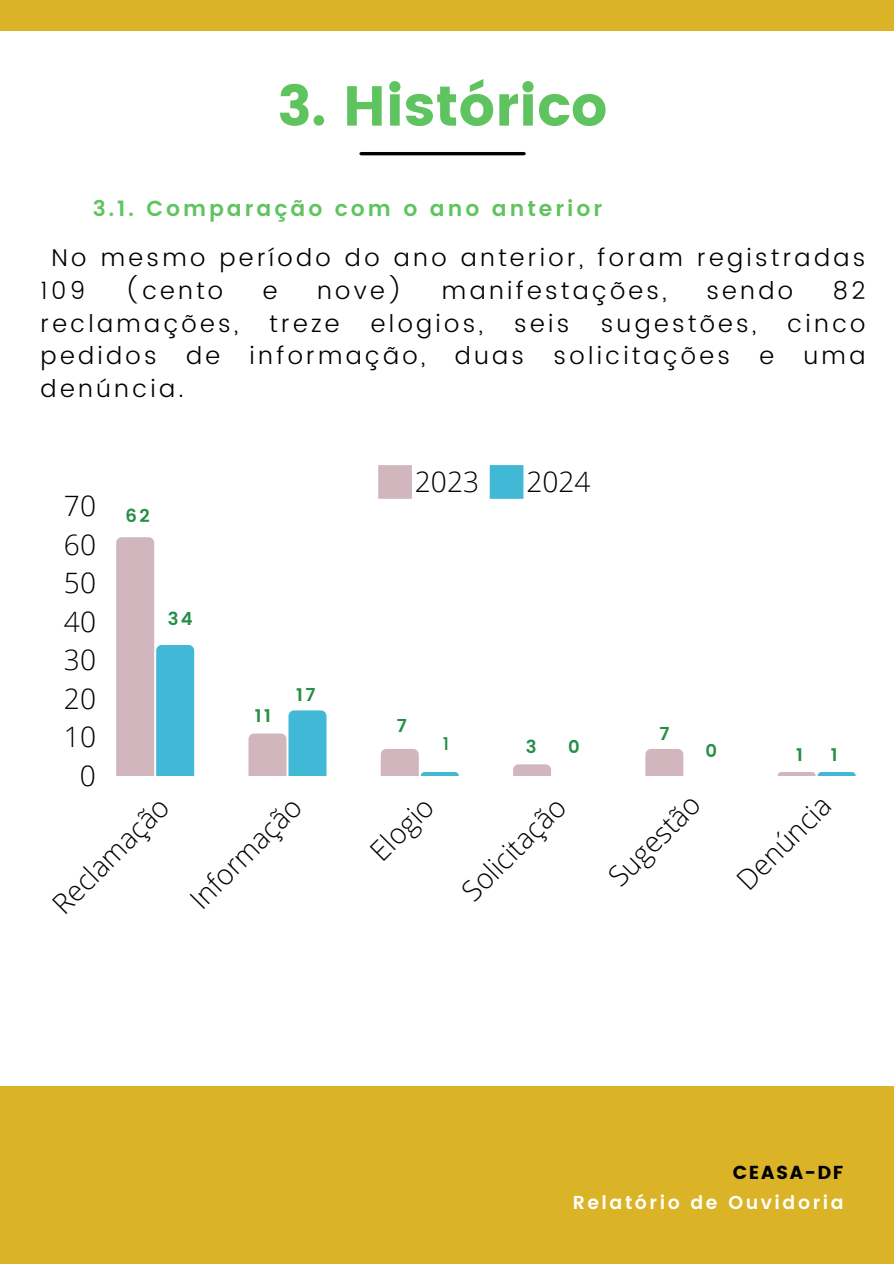
<style>
.page{position:relative;width:894px;height:1264px;background:#fff}
.page>*{position:absolute;margin:0;border:0;box-sizing:border-box;transform-origin:0 0}
.t1{font:56.25px "Poppins";color:#5fc45f}
.t2{font:300 28.05px "Open Sans";color:#000}
.t3{font:300 24.3px/32.7px "Poppins";letter-spacing:.135em;color:#000}
.t4{font:600 21.75px "Poppins";letter-spacing:.135em;color:#5fc45f}
.t5{font:600 18.75px "Poppins";letter-spacing:.135em;color:#fff}
.t6{font:18.75px "Poppins";letter-spacing:.09em;color:#000}
.t7{font:600 18px "Poppins";color:#248f45}
.t8{font:500 18px "Poppins";color:#248f45}
</style>
<div class="page">
<div style="left:0;top:1086px;width:893px;height:177px;background:#dab426"></div>
<div style="left:0;top:0;width:893px;height:31px;background:#dab426"></div>
<hr style="left:361px;top:152px;width:163px;height:3px;background:#000">
<svg style="left:116px;top:537px;width:78px;height:238px"></svg>
<svg style="left:248px;top:710px;width:78px;height:65px"></svg>
<svg style="left:380px;top:749px;width:78px;height:26px"></svg>
<svg style="left:513px;top:764px;width:38px;height:11px"></svg>
<svg style="left:645px;top:749px;width:38px;height:26px"></svg>
<svg style="left:778px;top:772px;width:77px;height:3px"></svg>
<svg style="left:378px;top:465px;width:34px;height:34px"></svg>
<svg style="left:489px;top:465px;width:34px;height:34px"></svg>
<h1 class="t1" style="left:277px;top:73px;width:331px">3. Histórico</h1>
<h3 class="t4" style="left:93px;top:196px;width:510px">3.1. Comparação com o ano anterior</h3>
<h2 class="t3" style="left:41px;top:242px;width:826px;text-indent:11px">No mesmo período do ano anterior, foram registradas<br>109</h2>
<h2 class="t3" style="left:125px;top:274px;width:100px">(cento</h2>
<h2 class="t3" style="left:263px;top:274px;width:16px">e</h2>
<h2 class="t3" style="left:317px;top:274px;width:87px">nove)</h2>
<h2 class="t3" style="left:442px;top:274px;width:226px">manifestações,</h2>
<h2 class="t3" style="left:706px;top:274px;width:88px">sendo</h2>
<h2 class="t3" style="left:832px;top:274px;width:34px">82</h2>
<h2 class="t3" style="left:41px;top:307px;width:199px">reclamações,</h2>
<h2 class="t3" style="left:269px;top:307px;width:72px">treze</h2>
<h2 class="t3" style="left:371px;top:307px;width:113px">elogios,</h2>
<h2 class="t3" style="left:514px;top:307px;width:57px">seis</h2>
<h2 class="t3" style="left:600px;top:307px;width:157px">sugestões,</h2>
<h2 class="t3" style="left:41px;top:307px;width:826px;text-align:justify;text-indent:746px">cinco pedidos de informação, duas solicitações e uma denúncia.</h2>
<p class="t2" style="left:64px;top:486px;width:87px">70 <sub>62</sub></p>
<p class="t2" style="left:64px;top:525px;width:34px">60</p>
<p class="t2" style="left:64px;top:563px;width:34px">50</p>
<p class="t2" style="left:64px;top:602px;width:34px">40</p>
<p class="t2" style="left:64px;top:640px;width:34px">30</p>
<p class="t2" style="left:64px;top:679px;width:34px">20</p>
<p class="t2" style="left:64px;top:717px;width:34px">10</p>
<p class="t2" style="left:80px;top:756px;width:18px">0</p>
<p class="t7" style="left:168px;top:608px;width:27px">34</p>
<p class="t7" style="left:255px;top:705px;width:18px">11</p>
<p class="t7" style="left:296px;top:684px;width:21px">17</p>
<p class="t2" style="left:415px;top:462px;width:66px">2023</p>
<p class="t2" style="left:526px;top:462px;width:66px">2024</p>
<p class="t7" style="left:396px;top:715px;width:12px">7</p>
<p class="t8" style="left:443px;top:733px;width:8px">1</p>
<p class="t7" style="left:525px;top:736px;width:12px">3</p>
<p class="t7" style="left:568px;top:736px;width:13px">0</p>
<h4 class="t7" style="left:659px;top:723px;width:12px">7</h4>
<p class="t7" style="left:705px;top:740px;width:13px">0</p>
<p class="t7" style="left:795px;top:743px;width:8px">1</p>
<p class="t7" style="left:830px;top:743px;width:8px">1</p>
<p class="t2" style="left:43px;top:894px;width:152px;rotate:-45deg">Reclamação</p>
<p class="t2" style="left:181px;top:889px;width:145px;rotate:-45deg">Informação</p>
<p class="t2" style="left:361px;top:841px;width:77px;rotate:-45deg">Elogio</p>
<p class="t2" style="left:452px;top:882px;width:135px;rotate:-45deg">Solicitação</p>
<p class="t2" style="left:599px;top:867px;width:117px;rotate:-45deg">Sugestão</p>
<p class="t2" style="left:727px;top:870px;width:121px;rotate:-45deg">Denúncia</p>
<p class="t6" style="left:732px;top:1161px;width:112px">CEASA-DF</p>
<p class="t5" style="left:572px;top:1191px;width:272px">Relatório de Ouvidoria</p>
</div>
